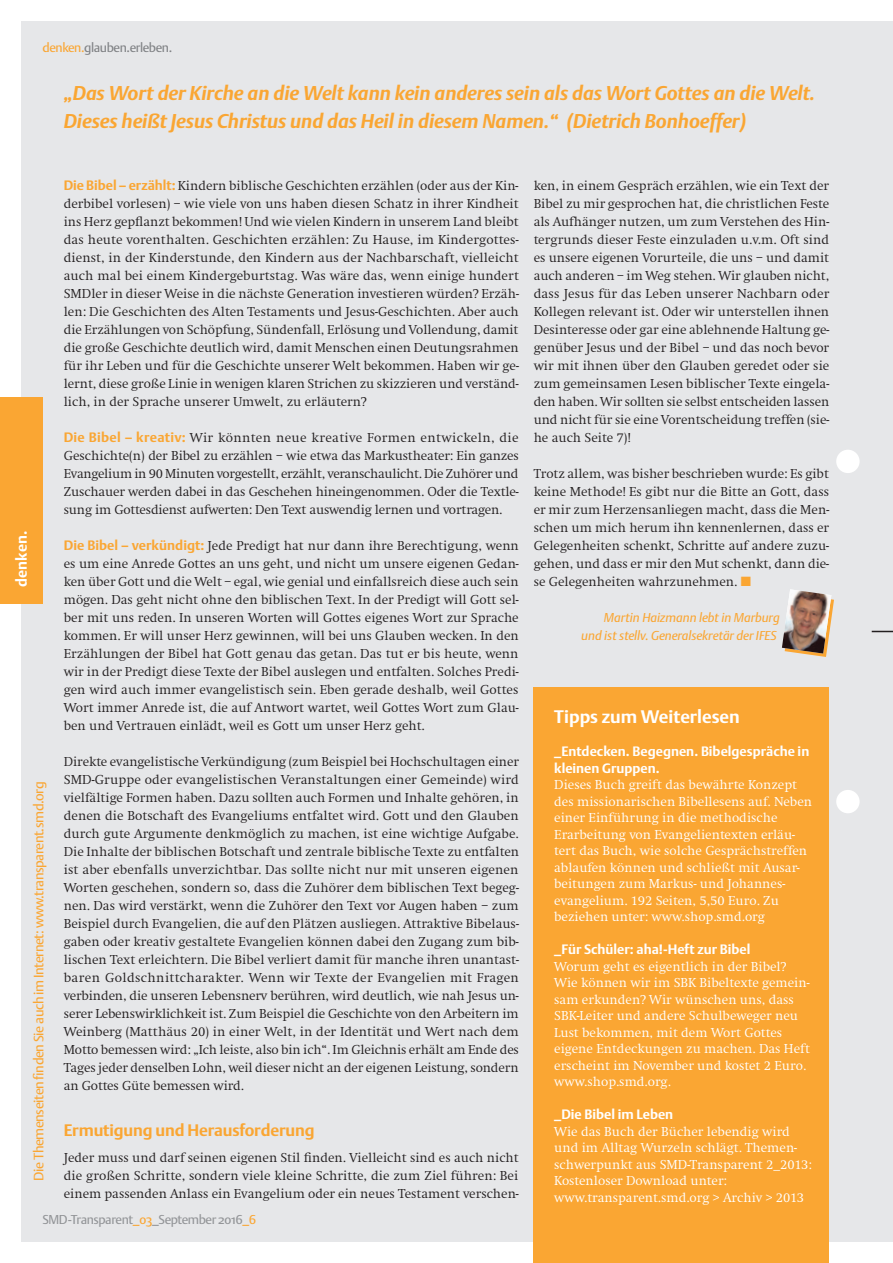
<style>
.page{position:relative;width:893px;height:1263px;background:#fff}
.page>*{position:absolute;margin:0;border:0;box-sizing:border-box;transform-origin:0 0}
.t1{font:italic 700 19.8px/28px "DTL Argo ST";letter-spacing:-.005em;color:#faa633}
.t2{font:700 18px "DTL Argo ST";color:#fff}
.t3{font:700 16.5px "DTL Argo ST";letter-spacing:-.01em;color:#faa633}
.t4{font:700 15px "DTL Argo ST";letter-spacing:.01em;color:#fff}
.t5{font:300 13.5px/18px "Swift EF";color:#231f20;text-align:justify}
.t6{font:300 13.5px/16.5px "Swift EF";color:#fff}
.t7{font:700 13.5px/16.5px "DTL Argo ST";color:#fff}
.t8{font:13.5px "DTL Argo ST";letter-spacing:-.03em;color:#faa633}
.t9{font:italic 12.75px/18px "DTL Argo ST";color:#faa633;text-align:right}
.t10{font:12.75px "DTL Argo ST";letter-spacing:-.035em;color:#939598}
.t11{font:12.75px "DTL Argo ST";letter-spacing:-.03em;color:#808285}
.s1{color:#faa633}
.s2{font-family:"DTL Argo ST";font-weight:700;color:#faa633}
</style>
<div class="page">
<div style="left:21px;top:21px;width:872px;height:1221px;background:#e6e7e9"></div>
<svg style="left:872px;top:631px;width:21px;height:1px"></svg>
<div style="left:836px;top:450px;width:24px;height:23px;background:#fff;border-radius:50%"></div>
<div style="left:836px;top:790px;width:24px;height:23px;background:#fff;border-radius:50%"></div>
<div style="left:0;top:398px;width:43px;height:206px;background:#faa633"></div>
<div style="left:534px;top:687px;width:295px;height:576px;background:#faa633"></div>
<svg style="left:798px;top:599px;width:36px;height:58px"></svg>
<img style="left:782px;top:589px;width:49px;height:64px">
<p class="t11" style="left:43px;top:40px;width:131px"><span class="s1">denken.</span>glauben.erleben.</p>
<h1 class="t1" style="left:64px;top:79px;width:753px">„Das Wort der Kirche an die Welt kann kein anderes sein als das Wort Gottes an die Welt.<br>Dieses heißt Jesus Christus und das Heil in diesem Namen.“ (Dietrich Bonhoeffer)</h1>
<p class="t4" style="left:12px;top:587px;width:58px;rotate:-90deg">denken.</p>
<p class="t8" style="left:31px;top:1181px;width:401px;rotate:-90deg">Die Themenseiten finden Sie auch im Internet: www.transparent.smd.org</p>
<p class="t5" style="left:64px;top:176px;width:457px"><span class="s2">Die Bibel – erzählt:</span> Kindern biblische Geschichten erzählen (oder aus der Kin&shy;derbibel vorlesen) – wie viele von uns haben diesen Schatz in ihrer Kindheit ins Herz gepflanzt bekommen! Und wie vielen Kindern in unserem Land bleibt das heute vorenthalten. Geschichten erzählen: Zu Hause, im Kindergottes&shy;dienst, in der Kinderstunde, den Kindern aus der Nachbarschaft, vielleicht auch mal bei einem Kindergeburtstag. Was wäre das, wenn einige hundert SMDler in dieser Weise in die nächste Generation investieren würden? Erzäh&shy;len: Die Geschichten des Alten Testaments und Jesus-Geschichten. Aber auch die Erzählungen von Schöpfung, Sündenfall, Erlösung und Vollendung, damit die große Geschichte deutlich wird, damit Menschen einen Deutungsrahmen für ihr Leben und für die Geschichte unserer Welt bekommen. Haben wir ge&shy;lernt, diese große Linie in wenigen klaren Strichen zu skizzieren und verständ&shy;lich, in der Sprache unserer Umwelt, zu erläutern?</p>
<p class="t5" style="left:64px;top:428px;width:457px"><span class="s2">Die Bibel – kreativ:</span> Wir könnten neue kreative Formen entwickeln, die Geschichte(n) der Bibel zu erzählen – wie etwa das Markustheater: Ein ganzes Evangelium in 90 Minuten vorgestellt, erzählt, veranschaulicht. Die Zuhörer und Zuschauer werden dabei in das Geschehen hineingenommen. Oder die Textle&shy;sung im Gottesdienst aufwerten: Den Text auswendig lernen und vortragen.</p>
<p class="t5" style="left:64px;top:536px;width:457px"><span class="s2">Die Bibel – verkündigt:</span> Jede Predigt hat nur dann ihre Berechtigung, wenn es um eine Anrede Gottes an uns geht, und nicht um unsere eigenen Gedan&shy;ken über Gott und die Welt – egal, wie genial und einfallsreich diese auch sein mögen. Das geht nicht ohne den biblischen Text. In der Predigt will Gott sel&shy;ber mit uns reden. In unseren Worten will Gottes eigenes Wort zur Sprache kommen. Er will unser Herz gewinnen, will bei uns Glauben wecken. In den Erzählungen der Bibel hat Gott genau das getan. Das tut er bis heute, wenn wir in der Predigt diese Texte der Bibel auslegen und entfalten. Solches Predi&shy;gen wird auch immer evangelistisch sein. Eben gerade deshalb, weil Gottes Wort immer Anrede ist, die auf Antwort wartet, weil Gottes Wort zum Glau&shy;ben und Vertrauen einlädt, weil es Gott um unser Herz geht.</p>
<p class="t5" style="left:64px;top:752px;width:457px">Direkte evangelistische Verkündigung (zum Beispiel bei Hochschultagen einer SMD-Gruppe oder evangelistischen Veranstaltungen einer Gemeinde) wird vielfältige Formen haben. Dazu sollten auch Formen und Inhalte gehören, in denen die Botschaft des Evangeliums entfaltet wird. Gott und den Glauben durch gute Argumente denkmöglich zu machen, ist eine wichtige Aufgabe.<br>Die Inhalte der biblischen Botschaft und zentrale biblische Texte zu entfalten ist aber ebenfalls unverzichtbar. Das sollte nicht nur mit unseren eigenen Worten geschehen, sondern so, dass die Zuhörer dem biblischen Text begeg&shy;nen. Das wird verstärkt, wenn die Zuhörer den Text vor Augen haben – zum Beispiel durch Evangelien, die auf den Plätzen ausliegen. Attraktive Bibelaus&shy;gaben oder kreativ gestaltete Evangelien können dabei den Zugang zum bib&shy;lischen Text erleichtern. Die Bibel verliert damit für manche ihren unantast&shy;baren Goldschnittcharakter. Wenn wir Texte der Evangelien mit Fragen verbinden, die unseren Lebensnerv berühren, wird deutlich, wie nah Jesus un&shy;serer Lebenswirklichkeit ist. Zum Beispiel die Geschichte von den Arbeitern im Weinberg (Matthäus 20) in einer Welt, in der Identität und Wert nach dem Motto bemessen wird: „Ich leiste, also bin ich“. Im Gleichnis erhält am Ende des Tages jeder denselben Lohn, weil dieser nicht an der eigenen Leistung, sondern an Gottes Güte bemessen wird.</p>
<p class="t3" style="left:64px;top:1120px;width:252px">Ermutigung und Herausforderung</p>
<p class="t5" style="left:64px;top:1148px;width:457px">Jeder muss und darf seinen eigenen Stil finden. Vielleicht sind es auch nicht die großen Schritte, sondern viele kleine Schritte, die zum Ziel führen: Bei einem passenden Anlass ein Evangelium oder ein neues Testament verschen-</p>
<p class="t5" style="left:534px;top:176px;width:297px">ken, in einem Gespräch erzählen, wie ein Text der Bibel zu mir gesprochen hat, die christlichen Feste als Aufhänger nutzen, um zum Verstehen des Hin&shy;tergrunds dieser Feste einzuladen u.v.m. Oft sind es unsere eigenen Vorurteile, die uns – und damit auch anderen – im Weg stehen. Wir glauben nicht, dass Jesus für das Leben unserer Nachbarn oder Kollegen relevant ist. Oder wir unterstellen ihnen Desinteresse oder gar eine ablehnende Haltung ge&shy;genüber Jesus und der Bibel – und das noch bevor wir mit ihnen über den Glauben geredet oder sie zum gemeinsamen Lesen biblischer Texte eingela&shy;den haben. Wir sollten sie selbst entscheiden lassen und nicht für sie eine Vorentscheidung treffen (sie&shy;he auch Seite 7)!</p>
<p class="t5" style="left:534px;top:464px;width:297px">Trotz allem, was bisher beschrieben wurde: Es gibt keine Methode! Es gibt nur die Bitte an Gott, dass er mir zum Herzensanliegen macht, dass die Men&shy;schen um mich herum ihn kennenlernen, dass er Gelegenheiten schenkt, Schritte auf andere zuzu&shy;gehen, und dass er mir den Mut schenkt, dann die&shy;se Gelegenheiten wahrzunehmen. <span class="s1">■</span></p>
<p class="t9" style="left:581px;top:608px;width:200px">Martin Haizmann lebt in Marburg und ist stellv. Generalsekretär der IFES</p>
<h2 class="t2" style="left:554px;top:706px;width:187px">Tipps zum Weiterlesen</h2>
<p class="t7" style="left:554px;top:743px;width:257px">_Entdecken. Begegnen. Bibelgespräche in kleinen Gruppen.</p>
<p class="t6" style="left:554px;top:777px;width:259px">Dieses Buch greift das bewährte Konzept des missionarischen Bibellesens auf. Neben einer Einführung in die methodische Erarbeitung von Evangelientexten erläu&shy;tert das Buch, wie solche Gesprächstreffen ablaufen können und schließt mit Ausar&shy;beitungen zum Markus- und Johannes&shy;evangelium. 192 Seiten, 5,50 Euro. Zu beziehen unter: www.shop.smd.org</p>
<p class="t7" style="left:554px;top:941px;width:198px">_Für Schüler: aha!-Heft zur Bibel</p>
<p class="t6" style="left:554px;top:958px;width:257px">Worum geht es eigentlich in der Bibel?<br>Wie können wir im SBK Bibeltexte gemein&shy;sam erkunden? Wir wünschen uns, dass SBK-Leiter und andere Schulbeweger neu Lust bekommen, mit dem Wort Gottes eigene Entdeckungen zu machen. Das Heft erscheint im November und kostet 2 Euro. www.shop.smd.org.</p>
<p class="t7" style="left:554px;top:1106px;width:121px">_Die Bibel im Leben</p>
<p class="t6" style="left:554px;top:1123px;width:259px">Wie das Buch der Bücher lebendig wird und im Alltag Wurzeln schlägt. Themen&shy;schwerpunkt aus SMD-Transparent 2_2013:<br>Kostenloser Download unter: www.transparent.smd.org &gt; Archiv &gt; 2013</p>
<p class="t10" style="left:43px;top:1212px;width:215px">SMD-Transparent<span class="s1">_03</span>_September 2016<span class="s1">_6</span></p>
</div>
